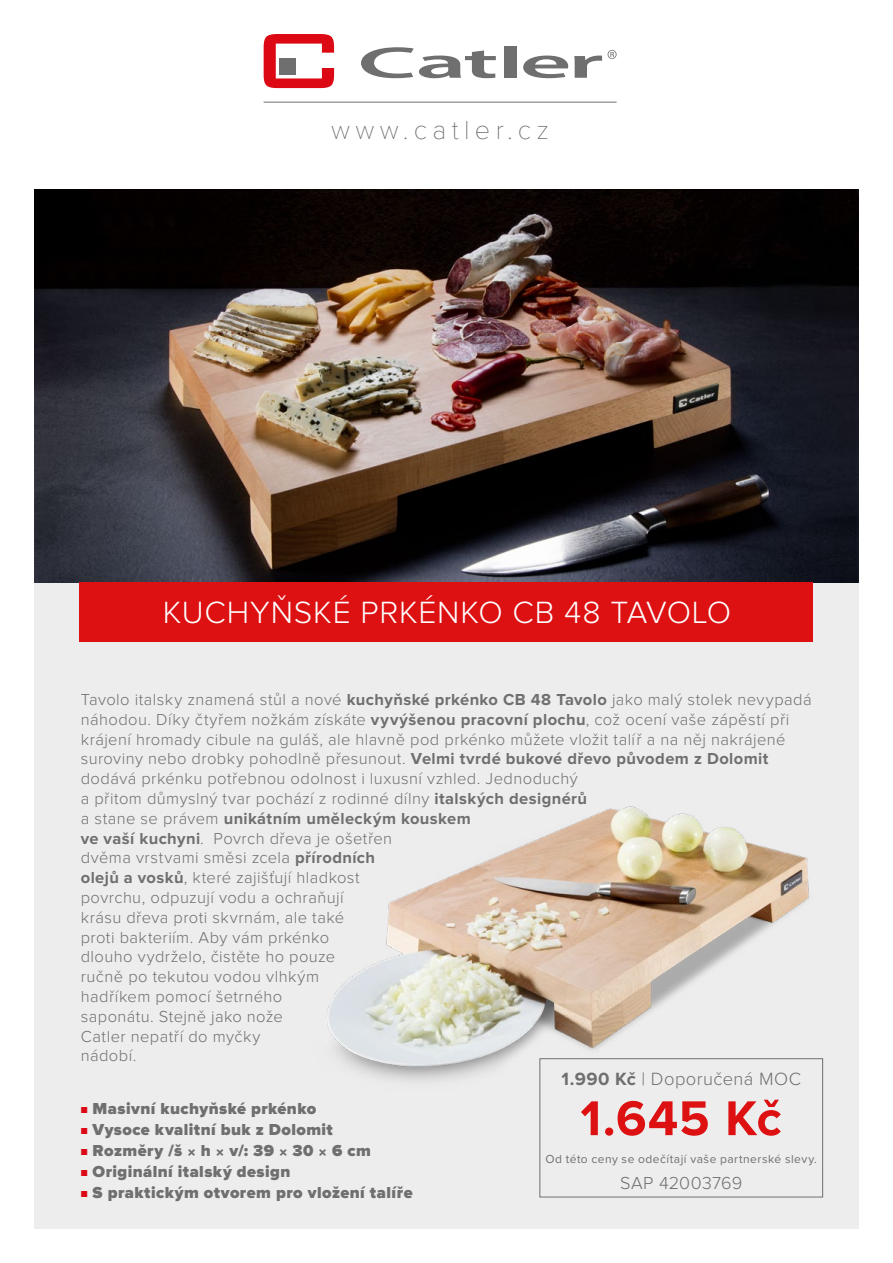
<style>
.page{position:relative;width:893px;height:1263px;background:#fff}
.page>*{position:absolute;margin:0;border:0;box-sizing:border-box;transform-origin:0 0}
.t1{font:700 50.7px "Proxima Nova";color:#dd1012}
.t2{font:300 31.8px "Proxima Nova";letter-spacing:.025em;color:#fff}
.t3{font:100 27px "Proxima Nova T";letter-spacing:.2em;color:#6a6865}
.t4{font:300 18.3px "Proxima Nova";letter-spacing:.025em;color:#706f6f}
.t5{font:300 18px "Proxima Nova";letter-spacing:.015em;color:#706f6f}
.t6{font:300 16.5px/19.8px "Proxima Nova";letter-spacing:.025em;color:#706f6f}
.t7{font:900 16.5px "Proxima Nova";letter-spacing:.025em;color:#706f6f}
.t8{font:12px "Proxima Nova";letter-spacing:.04em;color:#706f6f}
.s1{font-weight:700}
.s2{font-size:10.5px;color:#dc0814}
</style>
<div class="page">
<div style="left:34px;top:550px;width:825px;height:679px;background:#ededed"></div>
<hr style="left:264px;top:102px;width:353px;height:1px;background:#706f6f">
<svg style="left:264px;top:34px;width:70px;height:54px"></svg>
<div style="left:279px;top:58px;width:17px;height:17px;background:#706f6f"></div>
<svg style="left:361px;top:47px;width:135px;height:31px"></svg>
<div style="left:505px;top:46px;width:12px;height:32px;background:#706f6f"></div>
<svg style="left:523px;top:56px;width:45px;height:22px"></svg>
<svg style="left:574px;top:56px;width:28px;height:22px"></svg>
<svg style="left:608px;top:50px;width:9px;height:9px"></svg>
<img style="left:34px;top:189px;width:824px;height:394px">
<img style="left:327px;top:806px;width:497px;height:316px">
<div style="left:539px;top:1058px;width:284px;height:139px;border:1px solid #706f6f"></div>
<div style="left:80px;top:583px;width:733px;height:59px;background:#dd1012"></div>
<h3 class="t3" style="left:331px;top:114px;width:220px">www.catler.cz</h3>
<h2 class="t2" style="left:163px;top:597px;width:570px">KUCHYŇSKÉ PRKÉNKO CB 48 TAVOLO</h2>
<p class="t6" style="left:81px;top:690px;width:732px">Tavolo italsky znamená stůl a nové <span class="s1">kuchyňské prkénko CB 48 Tavolo</span> jako malý stolek nevypadá náhodou. Díky čtyřem nožkám získáte <span class="s1">vyvýšenou pracovní plochu</span>, což ocení vaše zápěstí při krájení hromady cibule na guláš, ale hlavně pod prkénko můžete vložit talíř a na něj nakrájené suroviny nebo drobky pohodlně přesunout. <span class="s1">Velmi tvrdé bukové dřevo původem z Dolomit </span>dodává prkénku potřebnou odolnost i luxusní vzhled. Jednoduchý<br>a přitom důmyslný tvar pochází z rodinné dílny <span class="s1">italských designérů<br></span>a stane se právem <span class="s1">unikátním uměleckým kouskem<br>ve vaší kuchyni</span>. Povrch dřeva je ošetřen<br>dvěma vrstvami směsi zcela <span class="s1">přírodních<br>olejů a vosků</span>, které zajišťují hladkost<br>povrchu, odpuzují vodu a ochraňují<br>krásu dřeva proti skvrnám, ale také<br>proti bakteriím. Aby vám prkénko<br>dlouho vydrželo, čistěte ho pouze<br>ručně po tekutou vodou vlhkým<br>hadříkem pomocí šetrného<br>saponátu. Stejně jako nože<br>Catler nepatří do myčky<br>nádobí.</p>
<p class="t7" style="left:81px;top:1099px;width:237px"><span class="s2">■</span> Masivní kuchyňské prkénko</p>
<p class="t7" style="left:81px;top:1120px;width:254px"><span class="s2">■</span> Vysoce kvalitní buk z Dolomit</p>
<p class="t7" style="left:81px;top:1141px;width:292px"><span class="s2">■</span> Rozměry /š × h × v/: 39 × 30 × 6 cm</p>
<p class="t7" style="left:81px;top:1162px;width:211px"><span class="s2">■</span> Originální italský design</p>
<p class="t7" style="left:81px;top:1183px;width:333px"><span class="s2">■</span> S praktickým otvorem pro vložení talíře</p>
<p class="t4" style="left:561px;top:1070px;width:241px"><span class="s1">1.990 Kč</span> | Doporučená MOC</p>
<h1 class="t1" style="left:580px;top:1089px;width:203px">1.645 Kč</h1>
<p class="t8" style="left:546px;top:1152px;width:273px">Od této ceny se odečítají vaše partnerské slevy.</p>
<p class="t5" style="left:620px;top:1174px;width:124px">SAP 42003769</p>
</div>
